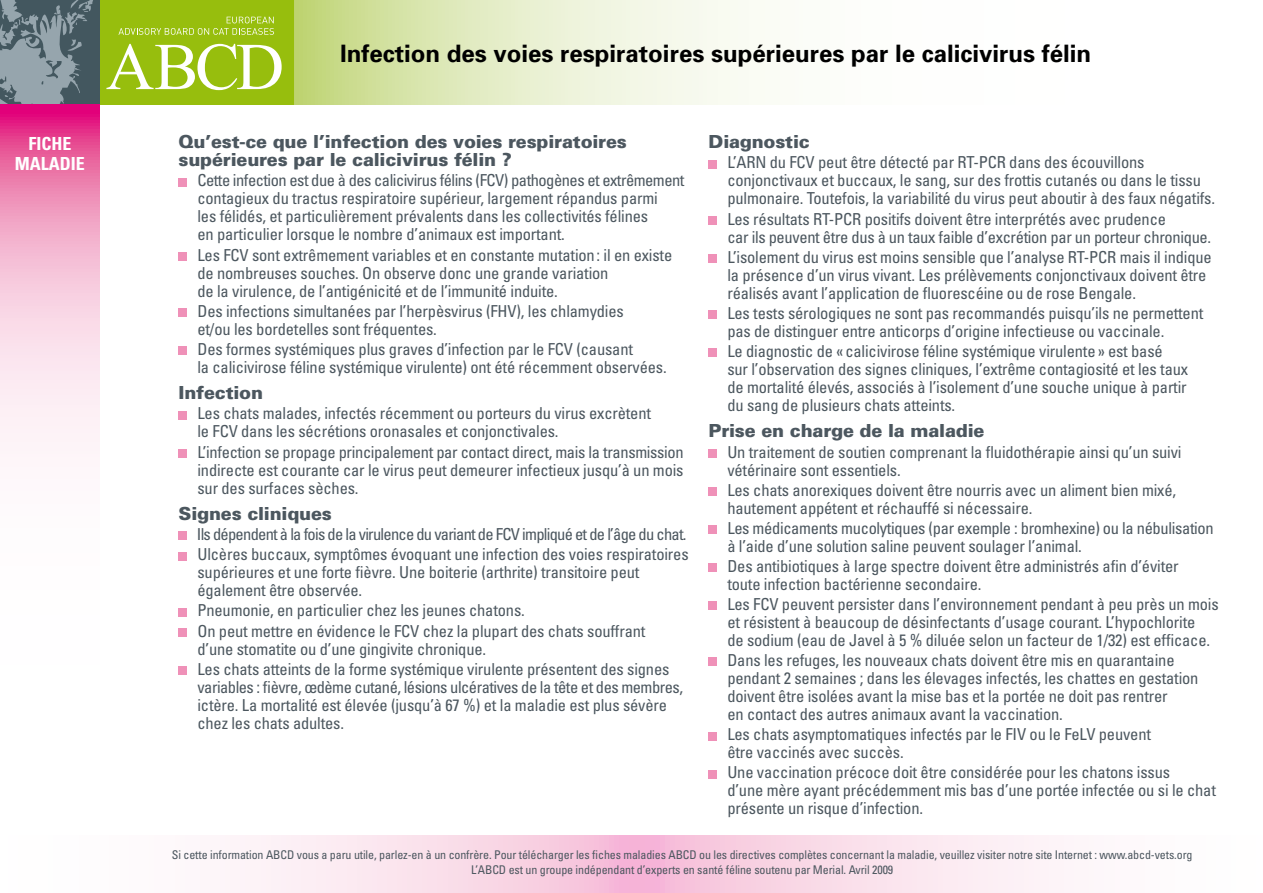
<style>
.page{position:relative;width:1263px;height:893px;background:#fff}
.page>*{position:absolute;margin:0;border:0;box-sizing:border-box;transform-origin:0 0}
.t1{font:700 24px "Univers";color:#000}
.t2{font:900 18px/18px "Univers";letter-spacing:-.01em;color:#4c575f}
.t3{font:700 condensed 18px/19.5px "Univers";color:#fff;text-align:center}
.t4{font:condensed 16.5px/18px "Univers";letter-spacing:-.01em;color:#4c575f}
.t5{font:condensed 12px/14.2px "Univers";letter-spacing:-.01em;color:#4c575f;text-align:center}
</style>
<div class="page">
<div style="left:0;top:0;width:101px;height:104px;background:#43575f"></div>
<div style="left:101px;top:0;width:195px;height:104px;background:#97be0d"></div>
<svg style="left:106px;top:44px;width:176px;height:46px"></svg>
<svg style="left:118px;top:17px;width:156px;height:18px"></svg>
<svg style="left:0;top:0;width:93px;height:104px"></svg>
<svg style="left:295px;top:0;width:470px;height:104px"></svg>
<svg style="left:0;top:104px;width:100px;height:347px"></svg>
<svg style="left:230px;top:836px;width:834px;height:57px"></svg>
<div style="left:179px;top:178px;width:8px;height:8px;background:#ef91b8"></div>
<div style="left:179px;top:252px;width:8px;height:9px;background:#ef91b8"></div>
<div style="left:179px;top:308px;width:8px;height:9px;background:#ef91b8"></div>
<div style="left:179px;top:346px;width:8px;height:9px;background:#ef91b8"></div>
<div style="left:179px;top:411px;width:8px;height:8px;background:#ef91b8"></div>
<div style="left:179px;top:449px;width:8px;height:9px;background:#ef91b8"></div>
<div style="left:179px;top:532px;width:8px;height:8px;background:#ef91b8"></div>
<div style="left:179px;top:552px;width:8px;height:8px;background:#ef91b8"></div>
<div style="left:179px;top:608px;width:8px;height:8px;background:#ef91b8"></div>
<div style="left:179px;top:628px;width:8px;height:9px;background:#ef91b8"></div>
<div style="left:179px;top:666px;width:8px;height:9px;background:#ef91b8"></div>
<div style="left:708px;top:160px;width:9px;height:8px;background:#ef91b8"></div>
<div style="left:708px;top:216px;width:9px;height:9px;background:#ef91b8"></div>
<div style="left:708px;top:254px;width:9px;height:9px;background:#ef91b8"></div>
<div style="left:708px;top:310px;width:9px;height:9px;background:#ef91b8"></div>
<div style="left:708px;top:348px;width:9px;height:9px;background:#ef91b8"></div>
<div style="left:708px;top:449px;width:9px;height:9px;background:#ef91b8"></div>
<div style="left:708px;top:487px;width:9px;height:9px;background:#ef91b8"></div>
<div style="left:708px;top:525px;width:9px;height:9px;background:#ef91b8"></div>
<div style="left:708px;top:563px;width:9px;height:9px;background:#ef91b8"></div>
<div style="left:708px;top:602px;width:9px;height:8px;background:#ef91b8"></div>
<div style="left:708px;top:658px;width:9px;height:8px;background:#ef91b8"></div>
<div style="left:708px;top:732px;width:9px;height:8px;background:#ef91b8"></div>
<div style="left:708px;top:770px;width:9px;height:8px;background:#ef91b8"></div>
<p class="t3" style="left:15px;top:134px;width:71px">FICHE<br>MALADIE</p>
<h1 class="t1" style="left:340px;top:39px;width:752px">Infection des voies respiratoires supérieures par le calicivirus félin</h1>
<p class="t2" style="left:179px;top:133px;width:450px">Qu’est-ce que l’infection des voies respiratoires supérieures par le calicivirus félin ?</p>
<p class="t4" style="left:197px;top:171px;width:488px">Cette infection est due à des calicivirus félins (FCV) pathogènes et extrêmement contagieux du tractus respiratoire supérieur, largement répandus parmi<br>les félidés, et particulièrement prévalents dans les collectivités félines<br>en particulier lorsque le nombre d’animaux est important.</p>
<p class="t4" style="left:197px;top:245px;width:476px">Les FCV sont extrêmement variables et en constante mutation: il en existe de nombreuses souches. On observe donc une grande variation<br>de la virulence, de l’antigénicité et de l’immunité induite.</p>
<p class="t4" style="left:197px;top:302px;width:428px">Des infections simultanées par l’herpèsvirus (FHV), les chlamydies et/ou les bordetelles sont fréquentes.</p>
<p class="t4" style="left:197px;top:340px;width:471px">Des formes systémiques plus graves d’infection par le FCV (causant<br>la calicivirose féline systémique virulente) ont été récemment observées.</p>
<p class="t2" style="left:179px;top:384px;width:86px">Infection</p>
<p class="t4" style="left:197px;top:404px;width:455px">Les chats malades, infectés récemment ou porteurs du virus excrètent le FCV dans les sécrétions oronasales et conjonctivales.</p>
<p class="t4" style="left:197px;top:442px;width:488px;text-align:justify">L’infection se propage principalement par contact direct, mais la transmission indirecte est courante car le virus peut demeurer infectieux jusqu’à un mois sur des surfaces sèches.</p>
<p class="t2" style="left:179px;top:504px;width:155px">Signes cliniques</p>
<p class="t4" style="left:197px;top:524px;width:493px;line-height:20.1px">Ils dépendent à la fois de la virulence du variant de FCV impliqué et de l’âge du chat.<br>Ulcères buccaux, symptômes évoquant une infection des voies respiratoires</p>
<p class="t4" style="left:197px;top:563px;width:443px">supérieures et une forte fièvre. Une boiterie (arthrite) transitoire peut également être observée.</p>
<p class="t4" style="left:197px;top:600px;width:449px;line-height:20.1px">Pneumonie, en particulier chez les jeunes chatons.<br>On peut mettre en évidence le FCV chez la plupart des chats souffrant</p>
<p class="t4" style="left:197px;top:638px;width:473px;line-height:20.1px">d’une stomatite ou d’une gingivite chronique.<br>Les chats atteints de la forme systémique virulente présentent des signes</p>
<p class="t4" style="left:197px;top:678px;width:487px">variables : fièvre, œdème cutané, lésions ulcératives de la tête et des membres, ictère. La mortalité est élevée (jusqu’à 67 %) et la maladie est plus sévère chez les chats adultes.</p>
<p class="t2" style="left:708px;top:133px;width:103px">Diagnostic</p>
<p class="t4" style="left:727px;top:153px;width:489px">L’ARN du FCV peut être détecté par RT-PCR dans des écouvillons conjonctivaux et buccaux, le sang, sur des frottis cutanés ou dans le tissu pulmonaire. Toutefois, la variabilité du virus peut aboutir à des faux négatifs.</p>
<p class="t4" style="left:727px;top:209px;width:485px">Les résultats RT-PCR positifs doivent être interprétés avec prudence<br>car ils peuvent être dus à un taux faible d’excrétion par un porteur chronique.</p>
<p class="t4" style="left:727px;top:248px;width:486px">L’isolement du virus est moins sensible que l’analyse RT-PCR mais il indique la présence d’un virus vivant. Les prélèvements conjonctivaux doivent être réalisés avant l’application de fluorescéine ou de rose Bengale.</p>
<p class="t4" style="left:727px;top:304px;width:477px">Les tests sérologiques ne sont pas recommandés puisqu’ils ne permettent pas de distinguer entre anticorps d’origine infectieuse ou vaccinale.</p>
<p class="t4" style="left:727px;top:342px;width:462px">Le diagnostic de «calicivirose féline systémique virulente» est basé<br>sur l’observation des signes cliniques, l’extrême contagiosité et les taux de mortalité élevés, associés à l’isolement d’une souche unique à partir du sang de plusieurs chats atteints.</p>
<p class="t2" style="left:708px;top:422px;width:277px">Prise en charge de la maladie</p>
<p class="t4" style="left:727px;top:442px;width:456px">Un traitement de soutien comprenant la fluidothérapie ainsi qu’un suivi vétérinaire sont essentiels.</p>
<p class="t4" style="left:727px;top:481px;width:450px">Les chats anorexiques doivent être nourris avec un aliment bien mixé, hautement appétent et réchauffé si nécessaire.</p>
<p class="t4" style="left:727px;top:519px;width:488px">Les médicaments mucolytiques (par exemple : bromhexine) ou la nébulisation à l’aide d’une solution saline peuvent soulager l’animal.</p>
<p class="t4" style="left:727px;top:557px;width:453px">Des antibiotiques à large spectre doivent être administrés afin d’éviter toute infection bactérienne secondaire.</p>
<p class="t4" style="left:727px;top:595px;width:493px">Les FCV peuvent persister dans l’environnement pendant à peu près un mois et résistent à beaucoup de désinfectants d’usage courant. L’hypochlorite<br>de sodium (eau de Javel à 5 % diluée selon un facteur de 1/32) est efficace.</p>
<p class="t4" style="left:727px;top:651px;width:473px">Dans les refuges, les nouveaux chats doivent être mis en quarantaine pendant 2 semaines ; dans les élevages infectés, les chattes en gestation doivent être isolées avant la mise bas et la portée ne doit pas rentrer<br>en contact des autres animaux avant la vaccination.</p>
<p class="t4" style="left:727px;top:725px;width:425px">Les chats asymptomatiques infectés par le FIV ou le FeLV peuvent être vaccinés avec succès.</p>
<p class="t4" style="left:727px;top:763px;width:490px">Une vaccination précoce doit être considérée pour les chatons issus<br>d’une mère ayant précédemment mis bas d’une portée infectée ou si le chat présente un risque d’infection.</p>
<p class="t5" style="left:172px;top:848px;width:1022px">Si cette information ABCD vous a paru utile, parlez-en à un confrère. Pour télécharger les fiches maladies ABCD ou les directives complètes concernant la maladie, veuillez visiter notre site Internet : www.abcd-vets.org<br>L’ABCD est un groupe indépendant d’experts en santé féline soutenu par Merial. Avril 2009</p>
</div>
